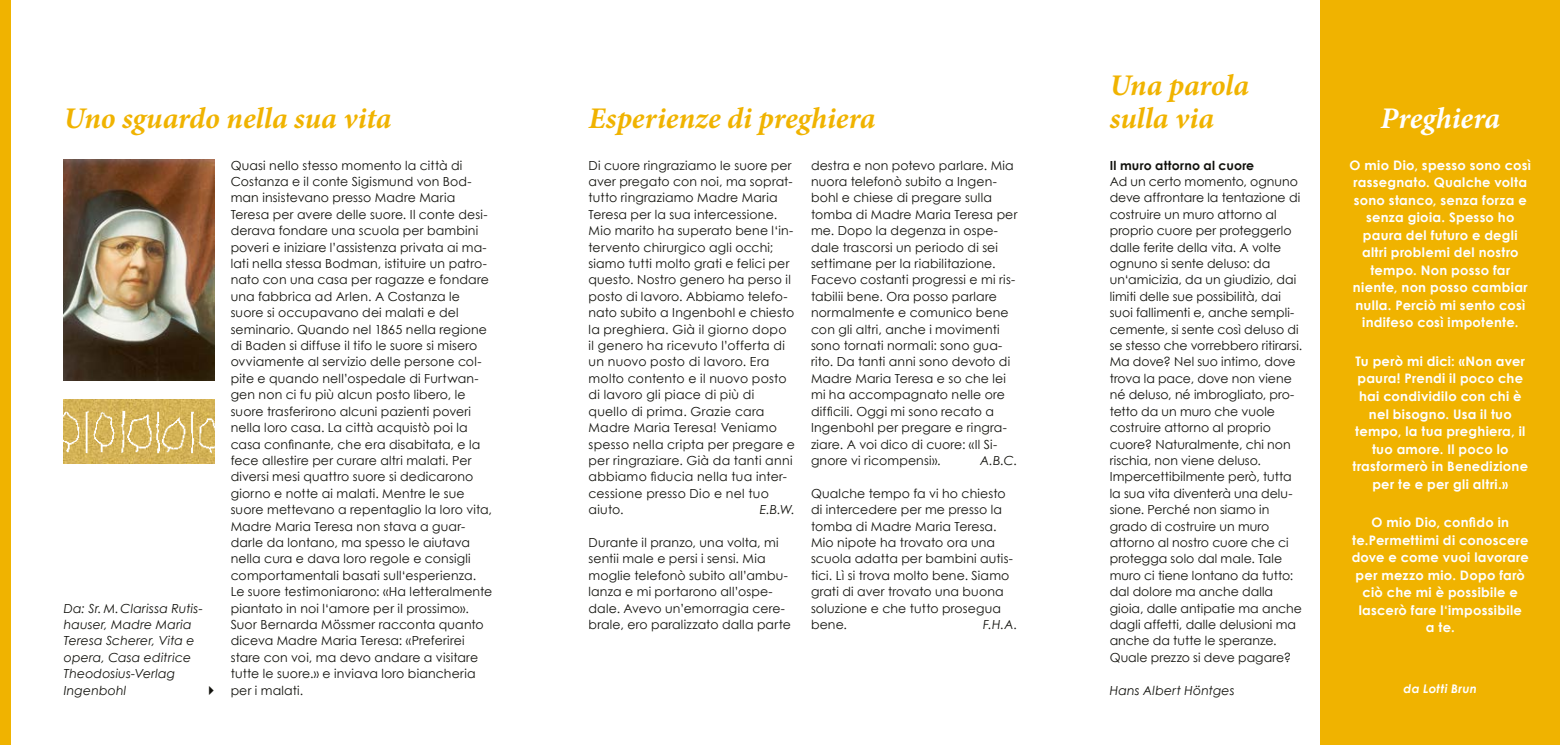
<style>
.page{position:relative;width:1560px;height:745px;background:#fff}
.page>*{position:absolute;margin:0;border:0;box-sizing:border-box;transform-origin:0 0}
.t1{font:italic 700 30px "Minion Pro";color:#f0b300}
.t2{font:italic 700 30px "Minion Pro";letter-spacing:-.005em;color:#fff}
.t3{font:700 13.12px/17.5px "Century Gothic";letter-spacing:.02em;color:#fff;text-align:center}
.t4{font:12.5px/16.4px "Century Gothic";letter-spacing:.01em;color:#12120d}
.t5{font:italic 12.5px/16.4px "Century Gothic";letter-spacing:.01em;color:#12120d}
.t6{font:700 12.5px "Century Gothic";letter-spacing:.015em;color:#12120d}
.t7{font:italic 700 11.88px "Century Gothic";letter-spacing:.025em;color:#fff}
</style>
<div class="page">
<div style="left:1320px;top:0;width:239px;height:744px;background:#f0b300"></div>
<div style="left:0;top:0;width:11px;height:744px;background:#f0b300"></div>
<img style="left:64px;top:159px;width:151px;height:221px">
<img style="left:64px;top:399px;width:151px;height:64px">
<img style="left:64px;top:408px;width:151px;height:47px">
<h1 class="t1" style="left:1109px;top:67px;width:141px">Una parola</h1>
<h1 class="t1" style="left:64px;top:100px;width:329px">Uno sguardo nella sua vita</h1>
<h1 class="t1" style="left:588px;top:100px;width:288px">Esperienze di preghiera</h1>
<h1 class="t1" style="left:1109px;top:100px;width:106px">sulla via</h1>
<p class="t4" style="left:231px;top:156px;width:263px">Quasi nello stesso momento la città di Costanza e il conte Sigismund von Bod&shy;man insistevano presso Madre Maria Teresa per avere delle suore. Il conte desi&shy;derava fondare una scuola per bambini poveri e iniziare l’assistenza privata ai ma&shy;lati nella stessa Bodman, istituire un patro&shy;nato con una casa per ragazze e fondare una fabbrica ad Arlen. A Costanza le suore si occupavano dei malati e del seminario. Quando nel 1865 nella regione di Baden si diffuse il tifo le suore si misero ovviamente al servizio delle persone col&shy;pite e quando nell’ospedale di Furtwan&shy;gen non ci fu più alcun posto libero, le suore trasferirono alcuni pazienti poveri nella loro casa. La città acquistò poi la casa confinante, che era disabitata, e la fece allestire per curare altri malati. Per diversi mesi quattro suore si dedicarono giorno e notte ai malati. Mentre le sue suore mettevano a repentaglio la loro vita, Madre Maria Teresa non stava a guar&shy;darle da lontano, ma spesso le aiutava nella cura e dava loro regole e consigli comportamentali basati sull‘esperienza.<br>Le suore testimoniarono: «Ha letteralmente piantato in noi l‘amore per il prossimo».<br>Suor Bernarda Mössmer racconta quanto diceva Madre Maria Teresa: «Preferirei stare con voi, ma devo andare a visitare tutte le suore.» e inviava loro biancheria per i malati.</p>
<p class="t4" style="left:588px;top:156px;width:208px">Di cuore ringraziamo le suore per aver pregato con noi, ma soprat&shy;tutto ringraziamo Madre Maria<br>Teresa per la sua intercessione.<br>Mio marito ha superato bene l‘in&shy;tervento chirurgico agli occhi; siamo tutti molto grati e felici per questo. Nostro genero ha perso il posto di lavoro. Abbiamo telefo&shy;nato subito a Ingenbohl e chiesto la preghiera. Già il giorno dopo il genero ha ricevuto l’offerta di un nuovo posto di lavoro. Era molto contento e il nuovo posto di lavoro gli piace di più di quello di prima. Grazie cara<br>Madre Maria Teresa! Veniamo spesso nella cripta per pregare e per ringraziare. Già da tanti anni abbiamo fiducia nella tua inter&shy;cessione presso Dio e nel tuo aiuto.</p>
<p class="t4" style="left:811px;top:156px;width:208px">destra e non potevo parlare. Mia nuora telefonò subito a Ingen&shy;bohl e chiese di pregare sulla tomba di Madre Maria Teresa per me. Dopo la degenza in ospe&shy;dale trascorsi un periodo di sei settimane per la riabilitazione.<br>Facevo costanti progressi e mi ris&shy;tabilii bene. Ora posso parlare normalmente e comunico bene con gli altri, anche i movimenti sono tornati normali: sono gua&shy;rito. Da tanti anni sono devoto di<br>Madre Maria Teresa e so che lei mi ha accompagnato nelle ore difficili. Oggi mi sono recato a<br>Ingenbohl per pregare e ringra&shy;ziare. A voi dico di cuore: «Il Si-- gnore vi ricompensi».</p>
<p class="t6" style="left:1109px;top:157px;width:146px">Il muro attorno al cuore</p>
<p class="t4" style="left:1109px;top:173px;width:194px">Ad un certo momento, ognuno deve affrontare la tentazione di costruire un muro attorno al proprio cuore per proteggerlo dalle ferite della vita. A volte ognuno si sente deluso: da un‘amicizia, da un giudizio, dai limiti delle sue possibilità, dai suoi fallimenti e, anche sempli&shy;cemente, si sente così deluso di se stesso che vorrebbero ritirarsi.<br>Ma dove? Nel suo intimo, dove trova la pace, dove non viene né deluso, né imbrogliato, pro&shy;tetto da un muro che vuole costruire attorno al proprio cuore? Naturalmente, chi non rischia, non viene deluso.<br>Impercettibilmente però, tutta la sua vita diventerà una delu&shy;sione. Perché non siamo in grado di costruire un muro attorno al nostro cuore che ci protegga solo dal male. Tale muro ci tiene lontano da tutto: dal dolore ma anche dalla gioia, dalle antipatie ma anche dagli affetti, dalle delusioni ma anche da tutte le speranze.<br>Quale prezzo si deve pagare?</p>
<p class="t5" style="left:1109px;top:681px;width:126px">Hans Albert Höntges</p>
<p class="t5" style="left:979px;top:451px;width:39px">A.B.C.</p>
<p class="t4" style="left:811px;top:484px;width:203px">Qualche tempo fa vi ho chiesto di intercedere per me presso la tomba di Madre Maria Teresa.<br>Mio nipote ha trovato ora una scuola adatta per bambini autis&shy;tici. Lì si trova molto bene. Siamo grati di aver trovato una buona soluzione e che tutto prosegua bene.</p>
<p class="t5" style="left:759px;top:501px;width:37px">E.B.W.</p>
<p class="t4" style="left:588px;top:533px;width:204px">Durante il pranzo, una volta, mi sentii male e persi i sensi. Mia moglie telefonò subito all’ambu&shy;lanza e mi portarono all’ospe&shy;dale. Avevo un’emorragia cere&shy;brale, ero paralizzato dalla parte</p>
<p class="t5" style="left:64px;top:599px;width:140px">Da: Sr. M.Clarissa Rutis&shy;hauser, Madre Maria<br>Teresa Scherer, Vita e opera, Casa editrice<br>Theodosius-Verlag<br>Ingenbohl</p>
<p class="t5" style="left:983px;top:615px;width:36px">F.H.A.</p>
<h1 class="t2" style="left:1380px;top:100px;width:121px">Preghiera</h1>
<p class="t3" style="left:1349px;top:155px;width:183px">O mio Dio, spesso sono così rassegnato. Qualche volta sono stanco, senza forza e senza gioia. Spesso ho paura del futuro e degli altri problemi del nostro tempo. Non posso far niente, non posso cambiar nulla. Perciò mi sento così indifeso così impotente.</p>
<p class="t3" style="left:1352px;top:352px;width:177px">Tu però mi dici: «Non aver paura! Prendi il poco che hai condividilo con chi è nel bisogno. Usa il tuo tempo, la tua preghiera, il tuo amore. Il poco lo trasformerò in Benedizione per te e per gli altri.»</p>
<p class="t3" style="left:1351px;top:513px;width:179px">O mio Dio, confido in te.Permettimi di conoscere dove e come vuoi lavorare per mezzo mio. Dopo farò ciò che mi è possibile e lascerò fare l‘impossibile<br>a te.</p>
<p class="t7" style="left:1403px;top:680px;width:75px">da Lotti Brun</p>
</div>
